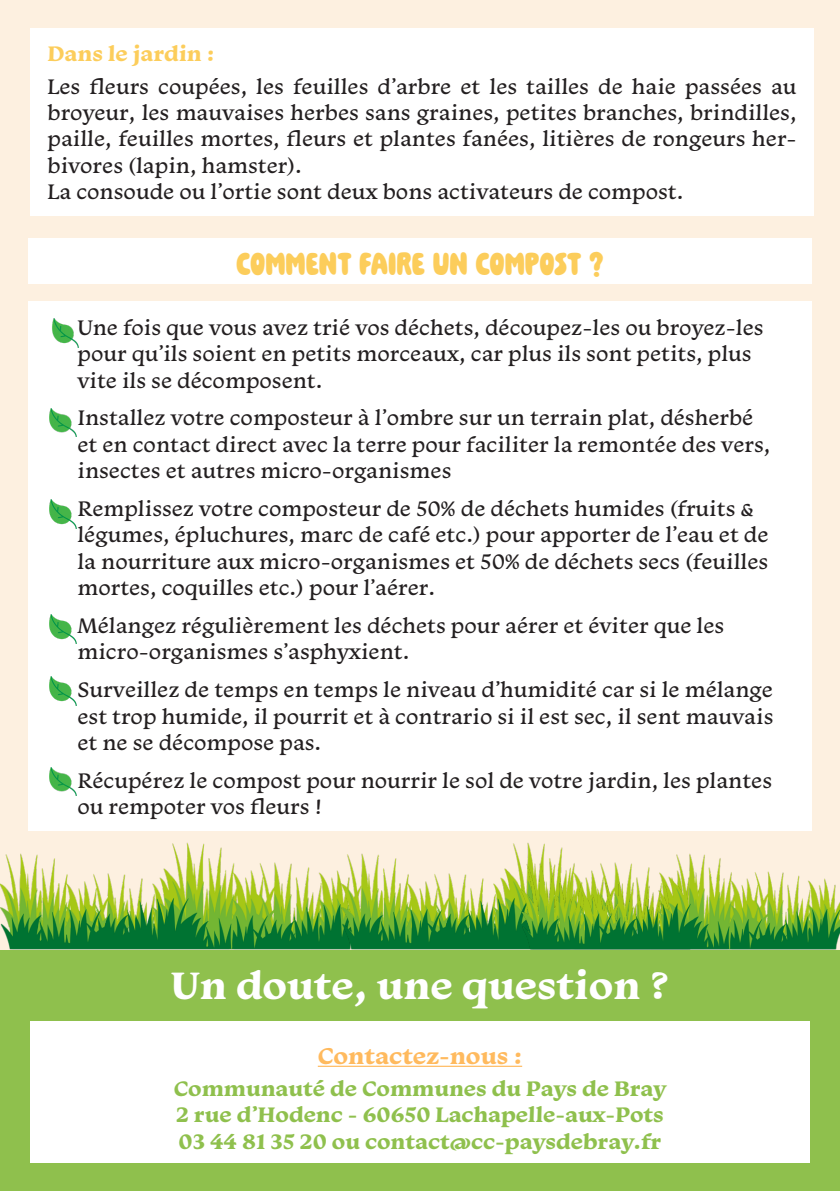
<style>
.page{position:relative;width:840px;height:1191px;background:#fff}
.page>*{position:absolute;margin:0;border:0;box-sizing:border-box;transform-origin:0 0}
.t1{font:700 40px "Monarcha";color:#fff}
.t2{font:36px "Painde Mie";color:#fccd5b}
.t3{font:700 24px "Monarcha";color:#ffba5e}
.t4{font:22px/26.4px "Monarcha";color:#231f20}
.t5{font:700 22px "Monarcha";color:#8fc04d}
.t6{font:700 22px "Monarcha";color:#fccd5b}
</style>
<div class="page">
<div style="left:0;top:949px;width:839px;height:242px;background:#8fc04d"></div>
<div style="left:30px;top:1020px;width:779px;height:142px;background:#fff"></div>
<hr style="left:317px;top:1065px;width:205px;height:2px;background:#ffba5e">
<div style="left:0;top:0;width:839px;height:949px;background:linear-gradient(to right,#fdf0e0,#fdf0e0)"></div>
<div style="left:28px;top:238px;width:783px;height:45px;background:#fff"></div>
<div style="left:28px;top:302px;width:783px;height:529px;background:#fff"></div>
<div style="left:30px;top:28px;width:783px;height:188px;background:#fff"></div>
<img style="left:0;top:842px;width:332px;height:108px">
<img style="left:332px;top:842px;width:213px;height:108px">
<img style="left:513px;top:845px;width:326px;height:105px">
<img style="left:52px;top:319px;width:27px;height:28px">
<img style="left:49px;top:408px;width:28px;height:29px">
<img style="left:49px;top:500px;width:28px;height:28px">
<img style="left:49px;top:615px;width:28px;height:28px">
<img style="left:49px;top:677px;width:28px;height:28px">
<img style="left:49px;top:767px;width:28px;height:28px">
<p class="t6" style="left:47px;top:39px;width:168px">Dans le jardin :</p>
<p class="t4" style="left:47px;top:72px;width:750px;text-align:justify">Les fleurs coupées, les feuilles d’arbre et les tailles de haie passées au broyeur, les mauvaises herbes sans graines, petites branches, brindilles, paille, feuilles mortes, fleurs et plantes fanées, litières de rongeurs her&shy;bivores (lapin, hamster).</p>
<p class="t4" style="left:47px;top:178px;width:637px">La consoude ou l’ortie sont deux bons activateurs de compost.</p>
<p class="t2" style="left:236px;top:245px;width:369px">COMMENT FAIRE UN COMPOST ?</p>
<p class="t4" style="left:77px;top:314px;width:687px">Une fois que vous avez trié vos déchets, découpez-les ou broyez-les pour qu’ils soient en petits morceaux, car plus ils sont petits, plus vite ils se décomposent.</p>
<p class="t4" style="left:77px;top:404px;width:694px">Installez votre composteur à l’ombre sur un terrain plat, désherbé et en contact direct avec la terre pour faciliter la remontée des vers, insectes et autres micro-organismes</p>
<p class="t4" style="left:77px;top:495px;width:692px">Remplissez votre composteur de 50% de déchets humides (fruits &amp; légumes, épluchures, marc de café etc.) pour apporter de l’eau et de la nourriture aux micro-organismes et 50% de déchets secs (feuilles mortes, coquilles etc.) pour l’aérer.</p>
<p class="t4" style="left:77px;top:612px;width:648px">Mélangez régulièrement les déchets pour aérer et éviter que les micro-organismes s’asphyxient.</p>
<p class="t4" style="left:77px;top:676px;width:697px;text-align:justify">Surveillez de temps en temps le niveau d’humidité car si le mélange est trop humide, il pourrit et à contrario si il est sec, il sent mauvais et ne se décompose pas.</p>
<p class="t4" style="left:77px;top:766px;width:695px">Récupérez le compost pour nourrir le sol de votre jardin, les plantes ou rempoter vos fleurs !</p>
<p class="t1" style="left:170px;top:958px;width:500px">Un doute, une question ?</p>
<p class="t3" style="left:317px;top:1039px;width:206px">Contactez-nous :</p>
<p class="t5" style="left:174px;top:1073px;width:493px">Communauté de Communes du Pays de Bray</p>
<p class="t5" style="left:176px;top:1100px;width:489px">2 rue d’Hodenc - 60650 Lachapelle-aux-Pots</p>
<p class="t5" style="left:178px;top:1126px;width:484px">03 44 81 35 20 ou contact@cc-paysdebray.fr</p>
</div>
